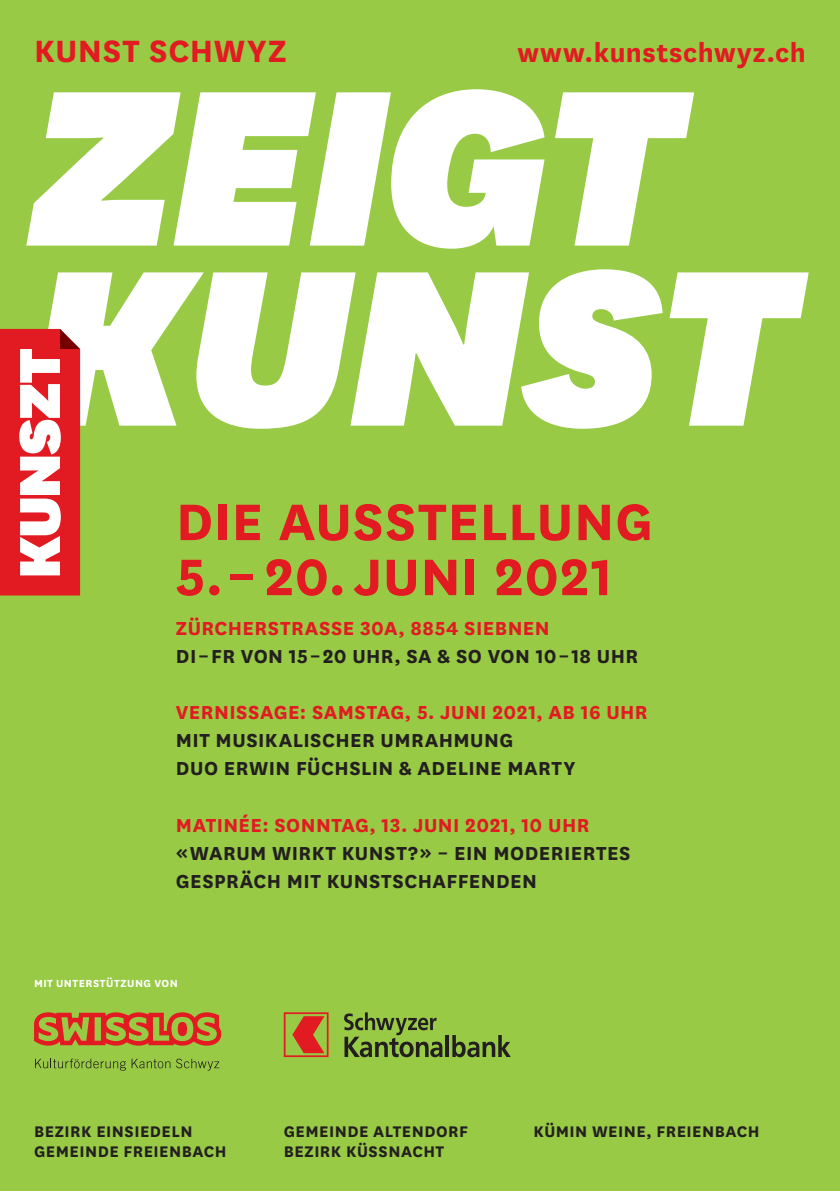
<style>
.page{position:relative;width:840px;height:1191px;background:#fff}
.page>*{position:absolute;margin:0;border:0;box-sizing:border-box;transform-origin:0 0}
.t1{font:italic 900 260px "National";letter-spacing:-.01em;color:#fff}
.t2{font:700 60px "National";letter-spacing:.01em;color:#e21a21}
.t3{font:700 36px "National";letter-spacing:.015em;color:#e21a21}
.t4{font:700 30px "National";letter-spacing:.02em;color:#e21a21}
.t5{font:700 22px/28px "National";letter-spacing:.02em;color:#231f20}
.t6{font:700 22px "National";letter-spacing:.02em;color:#e21a21}
.t7{font:700 18px/20px "National";letter-spacing:.025em;color:#231f20}
.t8{font:700 12px "National";letter-spacing:.04em;color:#fff}
</style>
<div class="page">
<div style="left:0;top:0;width:839px;height:1191px;background:#98ca45"></div>
<svg style="left:0;top:329px;width:80px;height:266px;background:#e96266"></svg>
<svg style="left:35px;top:1058px;width:135px;height:12px"></svg>
<svg style="left:176px;top:1058px;width:43px;height:12px"></svg>
<svg style="left:34px;top:1012px;width:187px;height:33px"></svg>
<div style="left:178px;top:1022px;width:9px;height:14px;background:#e21a21;border-radius:50%"></div>
<svg style="left:344px;top:1012px;width:98px;height:45px"></svg>
<hr style="left:445px;top:1035px;width:4px;height:22px;background:#231f20">
<svg style="left:452px;top:1035px;width:58px;height:22px"></svg>
<svg style="left:283px;top:1012px;width:45px;height:45px"></svg>
<h3 class="t3" style="left:34px;top:26px;width:254px">KUNST SCHWYZ</h3>
<h3 class="t4" style="left:517px;top:32px;width:290px">www.kunstschwyz.ch</h3>
<h1 class="t1" style="left:28px;top:-15px;width:655px">ZEIGT</h1>
<h1 class="t1" style="left:28px;top:165px;width:769px">KUNST</h1>
<h2 class="t2" style="left:176px;top:479px;width:478px">DIE AUSSTELLUNG</h2>
<h2 class="t2" style="left:176px;top:534px;width:438px">5. – 20. JUNI 2021</h2>
<p class="t6" style="left:176px;top:613px;width:375px">ZÜRCHERSTRASSE 30A, 8854 SIEBNEN</p>
<p class="t5" style="left:176px;top:641px;width:463px">DI – FR VON 15 – 20 UHR, SA &amp; SO VON 10 – 18 UHR</p>
<p class="t6" style="left:176px;top:697px;width:473px">VERNISSAGE: SAMSTAG, 5. JUNI 2021, AB 16 UHR</p>
<p class="t5" style="left:176px;top:725px;width:401px">MIT MUSIKALISCHER UMRAHMUNG<br>DUO ERWIN FÜCHSLIN &amp; ADELINE MARTY</p>
<p class="t6" style="left:176px;top:809px;width:415px">MATINÉE: SONNTAG, 13. JUNI 2021, 10 UHR</p>
<p class="t5" style="left:176px;top:837px;width:456px">« WARUM WIRKT KUNST? » – EIN MODERIERTES<br>GESPRÄCH MIT KUNSTSCHAFFENDEN</p>
<p class="t8" style="left:34px;top:975px;width:145px">MIT UNTERSTÜTZUNG VON</p>
<p class="t7" style="left:34px;top:1120px;width:194px">BEZIRK EINSIEDELN<br>GEMEINDE FREIENBACH</p>
<p class="t7" style="left:283px;top:1120px;width:186px">GEMEINDE ALTENDORF<br>BEZIRK KÜSSNACHT</p>
<p class="t7" style="left:533px;top:1120px;width:227px">KÜMIN WEINE, FREIENBACH</p>
</div>
